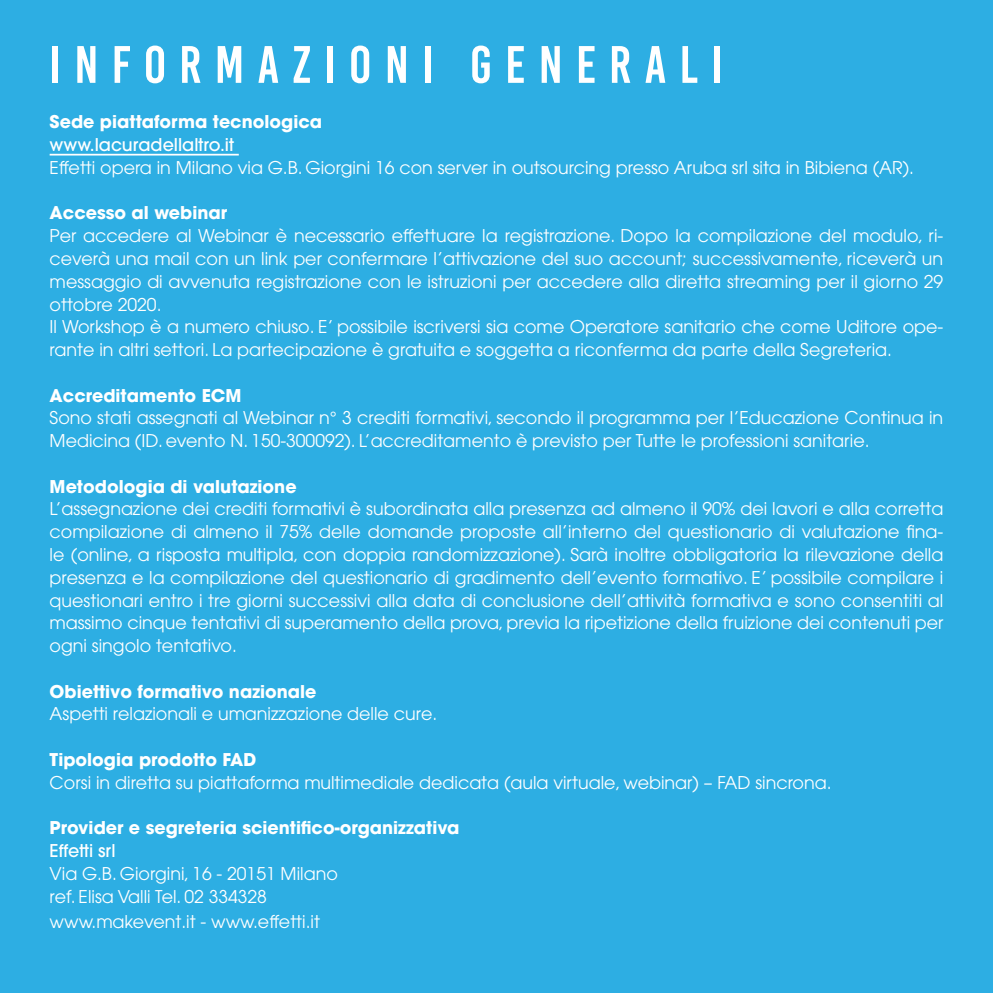
<style>
.page{position:relative;width:993px;height:993px;background:#fff}
.page>*{position:absolute;margin:0;border:0;box-sizing:border-box;transform-origin:0 0}
.t1{font:52.5px "Bebas Kai";letter-spacing:.25em;color:#fff}
.t2{font:17.5px/22.8px "Avant Garde";color:#fff;text-align:justify}
.t3{font:700 17.5px "Avant Garde";color:#fff}
.t4{font:500 17.5px "Avant Garde";color:#fff}
</style>
<div class="page">
<div style="left:0;top:0;width:992px;height:992px;background:#2daee3"></div>
<hr style="left:50px;top:154px;width:189px;height:1px;background:#fff">
<p class="t1" style="left:50px;top:36px;width:674px">INFORMAZIONI GENERALI</p>
<p class="t3" style="left:50px;top:110px;width:274px">Sede piattaforma tecnologica</p>
<p class="t4" style="left:50px;top:134px;width:186px">www.lacuradellaltro.it</p>
<p class="t2" style="left:50px;top:156px;width:865px">Effetti opera in Milano via G.B. Giorgini 16 con server in outsourcing presso Aruba srl sita in Bibiena (AR).</p>
<p class="t3" style="left:50px;top:201px;width:179px">Accesso al webinar</p>
<p class="t2" style="left:50px;top:224px;width:894px">Per accedere al Webinar è necessario effettuare la registrazione. Dopo la compilazione del modulo, ri&shy;ceverà una mail con un link per confermare l’attivazione del suo account; successivamente, riceverà un messaggio di avvenuta registrazione con le istruzioni per accedere alla diretta streaming per il giorno 29 ottobre 2020.</p>
<p class="t2" style="left:50px;top:315px;width:894px">Il Workshop è a numero chiuso. E’ possibile iscriversi sia come Operatore sanitario che come Uditore ope&shy;rante in altri settori. La partecipazione è gratuita e soggetta a riconferma da parte della Segreteria.</p>
<p class="t3" style="left:50px;top:383px;width:193px">Accreditamento ECM</p>
<p class="t2" style="left:50px;top:406px;width:894px">Sono stati assegnati al Webinar n° 3 crediti formativi, secondo il programma per l’Educazione Continua in<br>Medicina (ID. evento N. 150-300092). L’accreditamento è previsto per Tutte le professioni sanitarie.</p>
<p class="t3" style="left:50px;top:474px;width:248px">Metodologia di valutazione</p>
<p class="t2" style="left:50px;top:497px;width:894px">L’assegnazione dei crediti formativi è subordinata alla presenza ad almeno il 90% dei lavori e alla corretta compilazione di almeno il 75% delle domande proposte all’interno del questionario di valutazione fina&shy;le (online, a risposta multipla, con doppia randomizzazione). Sarà inoltre obbligatoria la rilevazione della presenza e la compilazione del questionario di gradimento dell’evento formativo. E’ possibile compilare i questionari entro i tre giorni successivi alla data di conclusione dell’attività formativa e sono consentiti al massimo cinque tentativi di superamento della prova, previa la ripetizione della fruizione dei contenuti per ogni singolo tentativo.</p>
<p class="t3" style="left:50px;top:679px;width:268px">Obiettivo formativo nazionale</p>
<p class="t2" style="left:50px;top:702px;width:389px">Aspetti relazionali e umanizzazione delle cure.</p>
<p class="t3" style="left:50px;top:747px;width:208px">Tipologia prodotto FAD</p>
<p class="t2" style="left:50px;top:770px;width:783px">Corsi in diretta su piattaforma multimediale dedicata (aula virtuale, webinar) – FAD sincrona.</p>
<p class="t3" style="left:50px;top:816px;width:411px">Provider e segreteria scientifico-organizzativa</p>
<p class="t4" style="left:50px;top:839px;width:68px">Effetti srl</p>
<p class="t2" style="left:50px;top:861px;width:289px">Via G.B. Giorgini, 16 - 20151 Milano</p>
<p class="t2" style="left:50px;top:884px;width:219px">ref. Elisa Valli Tel. 02 334328</p>
<p class="t2" style="left:50px;top:909px;width:272px">www.makevent.it - www.effetti.it</p>
</div>
